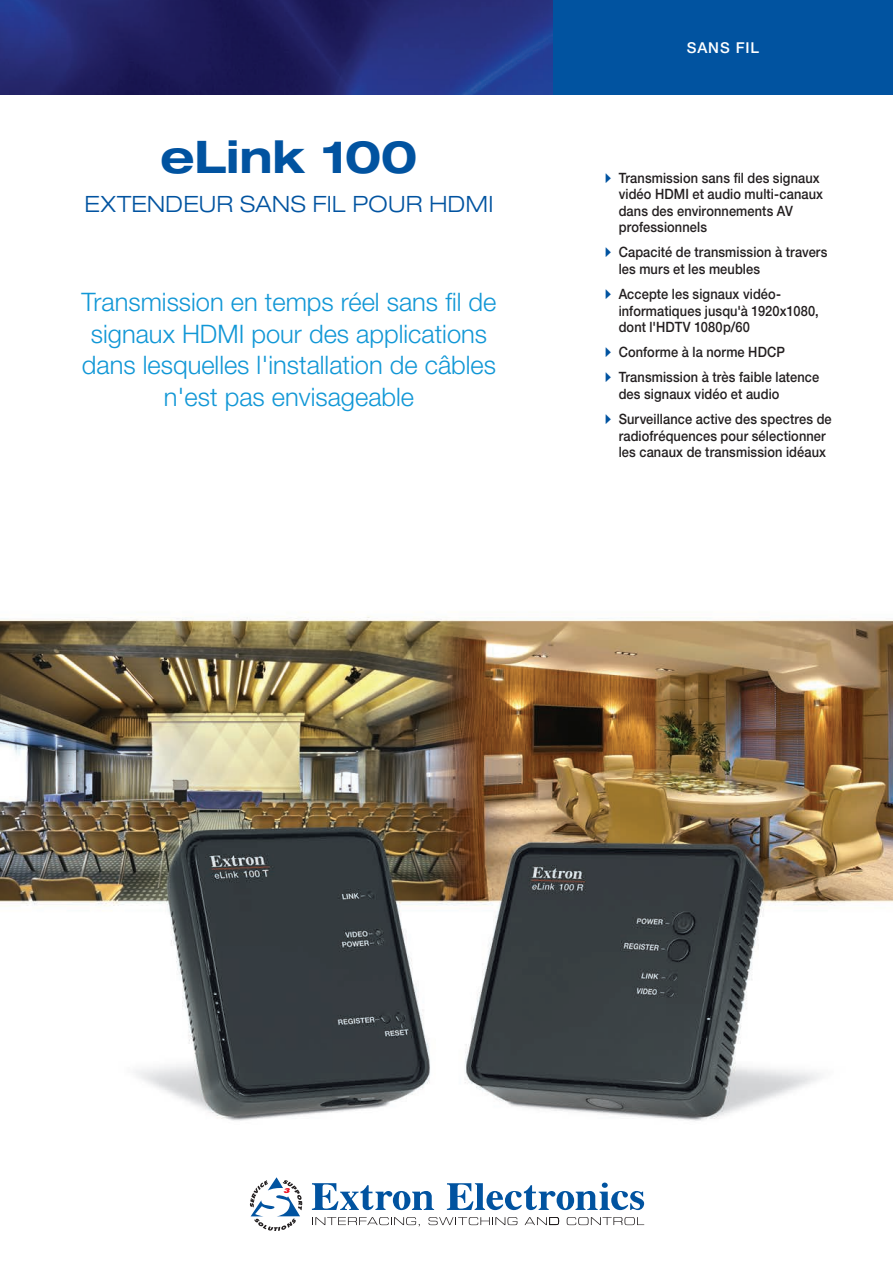
<style>
.page{position:relative;width:893px;height:1263px;background:#fff}
.page>*{position:absolute;margin:0;border:0;box-sizing:border-box;transform-origin:0 0}
.front_product_name{font:700 expanded 45px "Helvetica Neue LT Std";letter-spacing:-.01em;color:#0153a0}
.front_banner_text{font:300 25.5px/31.5px "Helvetica Neue LT Std";color:#1197d6;text-align:center}
.front_product_subti{font:300 expanded 22.5px "Helvetica Neue LT Std";letter-spacing:.015em;color:#0153a0}
.front_category{font:500 15px "Helvetica Neue LT Std";letter-spacing:.06em;color:#fff}
.t1{font:500 14.25px/16.5px "Helvetica Neue LT Std";letter-spacing:.01em;color:#231f20;scale:.9 1}
.s1{font-family:"Quick Type Pi";font-weight:400;color:#0153a0}
</style>
<div class="page">
<svg style="left:250px;top:1177px;width:52px;height:54px"></svg>
<svg style="left:312px;top:1183px;width:122px;height:27px"></svg>
<svg style="left:447px;top:1182px;width:197px;height:28px"></svg>
<svg style="left:312px;top:1217px;width:108px;height:9px"></svg>
<svg style="left:428px;top:1217px;width:89px;height:8px"></svg>
<svg style="left:524px;top:1217px;width:35px;height:8px"></svg>
<svg style="left:567px;top:1217px;width:77px;height:8px"></svg>
<img style="left:0;top:0;width:553px;height:94px">
<img style="left:0;top:612px;width:893px;height:509px">
<div style="left:553px;top:0;width:340px;height:94px;background:#0153a0"></div>
<p class="front_product_name" style="left:161px;top:128px;width:258px">eLink 100</p>
<p class="front_product_subti" style="left:85px;top:190px;width:410px">EXTENDEUR SANS FIL POUR HDMI</p>
<p class="front_banner_text" style="left:82px;top:286px;width:416px">Transmission en temps réel sans fil de signaux HDMI pour des applications dans lesquelles l'installation de câbles n'est pas envisageable</p>
<p class="front_category" style="left:687px;top:38px;width:74px">SANS FIL</p>
<p class="t1" style="left:619px;top:169px;width:229px;text-indent:-14px"><span class="s1">A</span> Transmission sans fil des signaux vidéo HDMI et audio multi-canaux dans des environnements AV professionnels</p>
<p class="t1" style="left:619px;top:244px;width:233px;text-indent:-14px"><span class="s1">A</span> Capacité de transmission à travers les murs et les meubles</p>
<p class="t1" style="left:619px;top:286px;width:224px;text-indent:-14px"><span class="s1">A</span> Accepte les signaux vidéo&shy;informatiques jusqu'à 1920x1080, dont l'HDTV 1080p/60</p>
<p class="t1" style="left:605px;top:344px;width:201px"><span class="s1">A</span> Conforme à la norme HDCP</p>
<p class="t1" style="left:619px;top:369px;width:224px;text-indent:-14px"><span class="s1">A</span> Transmission à très faible latence des signaux vidéo et audio</p>
<p class="t1" style="left:605px;top:410px;width:253px;text-align:center"><span class="s1">A</span> Surveillance active des spectres de radiofréquences pour sélectionner les canaux de transmission idéaux</p>
</div>
